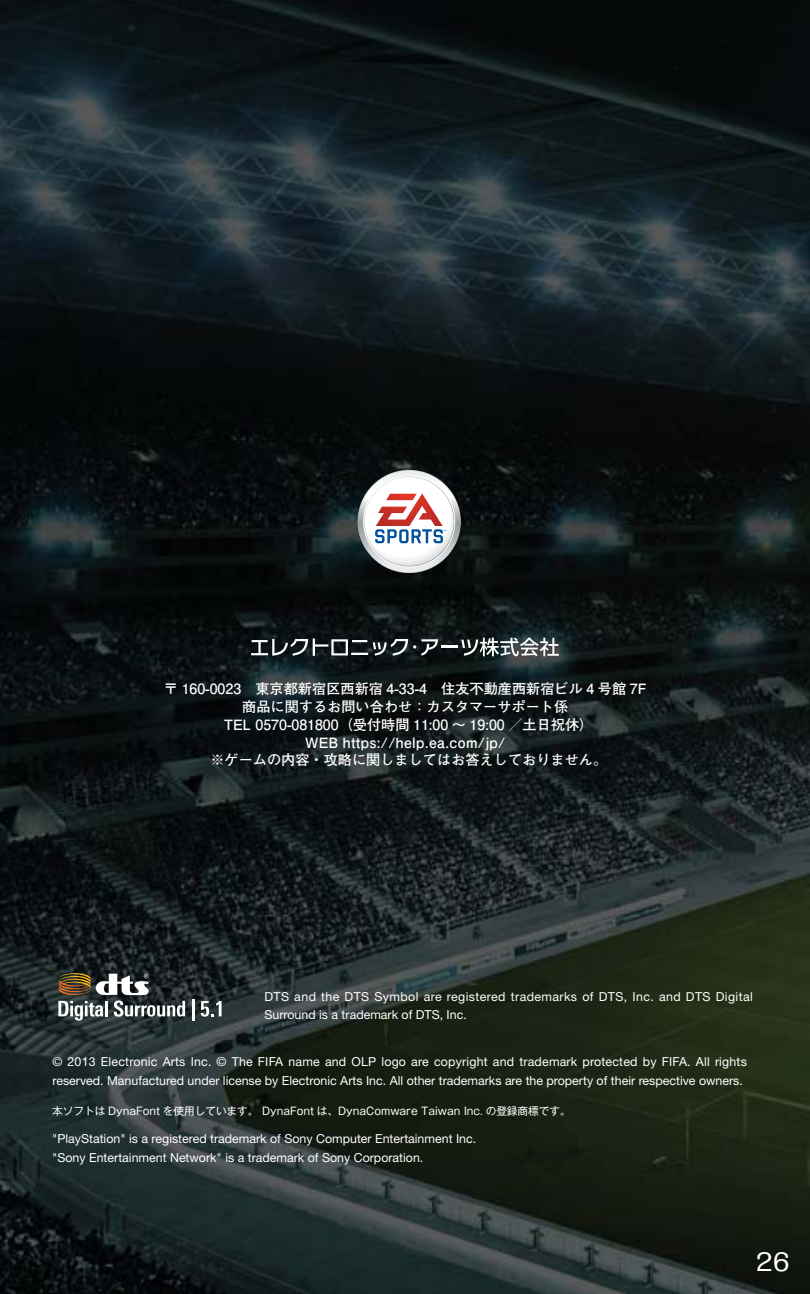
<style>
.page{position:relative;width:810px;height:1294px;background:#fff}
.page>*{position:absolute;margin:0;border:0;box-sizing:border-box;transform-origin:0 0}
.t1{font:25px "Kakumin Pro Regular 90 pv RKSJ H";color:#fff}
.t2{font:14.25px/17.8px "Futo Go B101 Pro Bold 90 pv RKSJ H";color:#fff;text-align:center}
.t3{font:12.5px/18.5px "Helvetica Neue";color:#fff}
.t4{font:12.5px/18.5px "Helvetica Neue";letter-spacing:.03em;color:#fff}
.t5{font:10.75px "Gothic MB101 Pro Regular 90 pv RKSJ H";color:#fff}
</style>
<div class="page">
<img style="left:0;top:0;width:810px;height:1294px">
<svg style="left:358px;top:470px;width:102px;height:102px"></svg>
<svg style="left:364px;top:476px;width:91px;height:91px"></svg>
<svg style="left:365px;top:477px;width:89px;height:89px"></svg>
<svg style="left:375px;top:493px;width:71px;height:50px"></svg>
<svg style="left:251px;top:638px;width:187px;height:18px;background:#464b4d"></svg>
<hr style="left:442px;top:645px;width:16px;height:3px;background:#fff">
<svg style="left:461px;top:638px;width:98px;height:18px"></svg>
<hr style="left:192px;top:999px;width:2px;height:22px;background:#fff">
<svg style="left:201px;top:1001px;width:21px;height:15px"></svg>
<svg style="left:58px;top:973px;width:127px;height:47px"></svg>
<p class="t2" style="left:164px;top:682px;width:484px">〒 160-0023　東京都新宿区西新宿 4-33-4　住友不動産西新宿ビル 4 号館 7F商品に関するお問い合わせ：カスタマーサポート係<br>TEL 0570-081800（受付時間 11:00 ～ 19:00 ／土日祝休）<br>WEB https://help.ea.com/jp/<br>※ゲームの内容・攻略に関しましてはお答えしておりません。</p>
<p class="t4" style="left:264px;top:988px;width:490px">DTS and the DTS Symbol are registered trademarks of DTS, Inc. and DTS Digital<br>Surround is a trademark of DTS, Inc.</p>
<p class="t3" style="left:52px;top:1053px;width:696px">© 2013 Electronic Arts Inc. © The FIFA name and OLP logo are copyright and trademark protected by FIFA. All rights reserved. Manufactured under license by Electronic Arts Inc. All other trademarks are the property of their respective owners.</p>
<p class="t5" style="left:52px;top:1106px;width:520px">本ソフトは DynaFont を使用しています。 DynaFont は、DynaComware Taiwan Inc. の登録商標です。</p>
<p class="t3" style="left:52px;top:1130px;width:426px">"PlayStation" is a registered trademark of Sony Computer Entertainment Inc. "Sony Entertainment Network" is a trademark of Sony Corporation.</p>
<h1 class="t1" style="left:756px;top:1252px;width:36px">26</h1>
</div>
